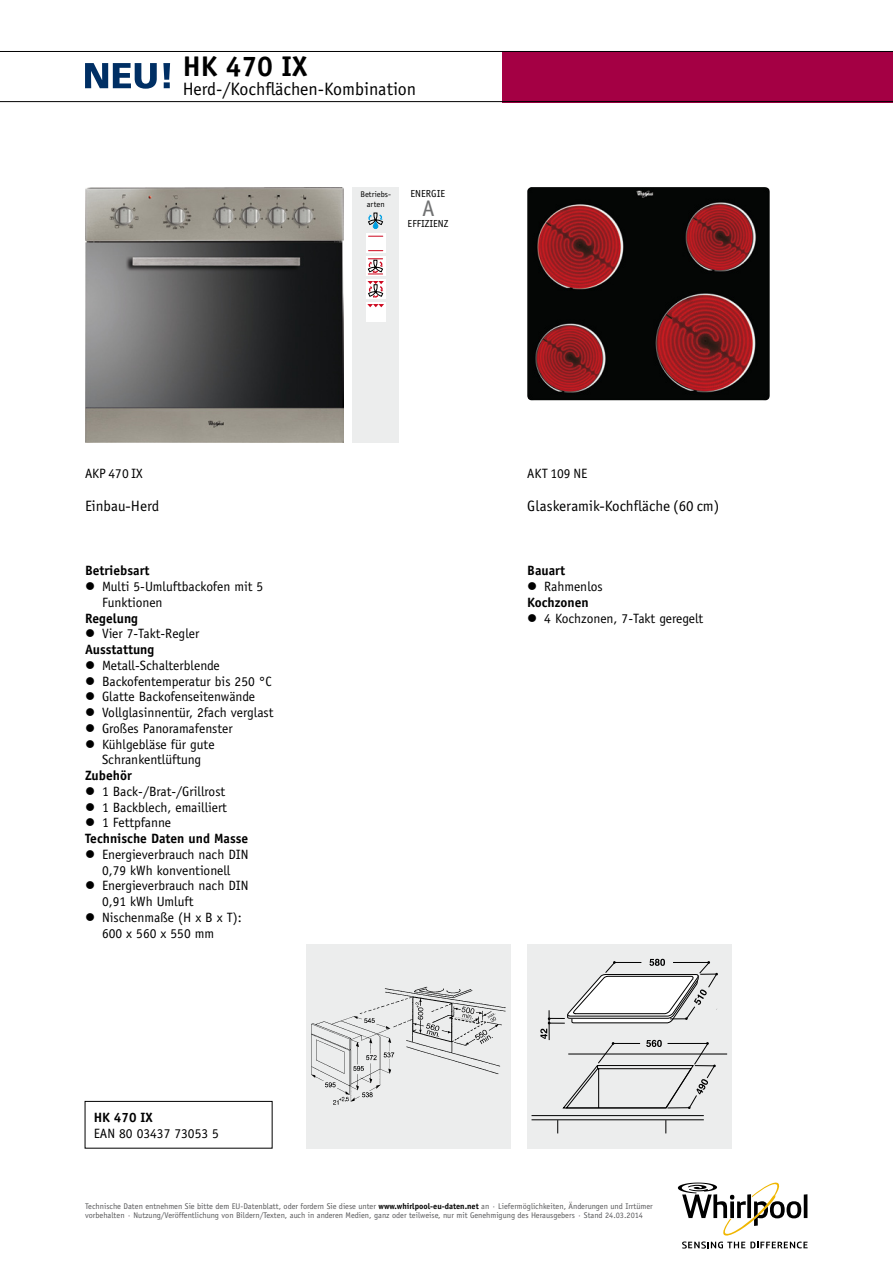
<style>
.page{position:relative;width:893px;height:1263px;background:#fff}
.page>*{position:absolute;margin:0;border:0;box-sizing:border-box;transform-origin:0 0}
.t1{font:700 28.5px "Officina Sans Std";color:#000}
.t2{font:22.65px "Officina Sans";color:#707172}
.t3{font:18px "Officina Sans Std";color:#000}
.t4{font:15px "Officina Sans ITC Pro";color:#000}
.t5{font:13.5px/15.8px "Officina Sans Std";color:#000}
.t6{font:700 13.5px "Officina Sans Std";color:#000}
.t7{font:13.5px "Officina Sans ITC Pro";color:#000}
.t8{font:10.2px "Officina Sans";color:#000}
.t9{font:8.25px/9px "Officina Sans Std";color:#58585a}
.t10{font:8.25px/9.9px "Officina Sans ITC Pro";color:#000;text-align:center}
.s1{font-weight:700;color:#000}
</style>
<div class="page">
<svg style="left:0;top:51px;width:893px;height:51px"></svg>
<svg style="left:85px;top:63px;width:72px;height:26px"></svg>
<svg style="left:163px;top:63px;width:7px;height:25px"></svg>
<img style="left:85px;top:187px;width:259px;height:255px">
<div style="left:306px;top:944px;width:204px;height:204px;background:#eceded"></div>
<img style="left:311px;top:986px;width:195px;height:119px">
<div style="left:352px;top:187px;width:47px;height:255px;background:#eceded"></div>
<svg style="left:368px;top:213px;width:15px;height:16px"></svg>
<div style="left:366px;top:234px;width:19px;height:19px;background:#fff"></div>
<svg style="left:369px;top:250px;width:14px;height:1px"></svg>
<svg style="left:369px;top:236px;width:14px;height:1px"></svg>
<svg style="left:366px;top:257px;width:19px;height:19px"></svg>
<svg style="left:368px;top:258px;width:15px;height:16px"></svg>
<div style="left:366px;top:280px;width:19px;height:19px;background:#fff"></div>
<svg style="left:367px;top:281px;width:17px;height:17px"></svg>
<div style="left:366px;top:303px;width:19px;height:19px;background:#fff"></div>
<svg style="left:367px;top:304px;width:17px;height:3px"></svg>
<img style="left:527px;top:187px;width:243px;height:213px">
<div style="left:527px;top:944px;width:204px;height:204px;background:#eceded"></div>
<svg style="left:531px;top:959px;width:196px;height:174px"></svg>
<div style="left:85px;top:1101px;width:187px;height:47px;border:1px solid #000"></div>
<svg style="left:678px;top:1182px;width:129px;height:66px"></svg>
<h1 class="t1" style="left:183px;top:48px;width:126px">HK 470 IX</h1>
<h3 class="t3" style="left:183px;top:79px;width:235px">Herd-/Kochflächen-Kombination</h3>
<p class="t10" style="left:360px;top:190px;width:32px">Betriebs&shy;arten</p>
<p class="t8" style="left:411px;top:187px;width:36px">ENERGIE</p>
<h2 class="t2" style="left:422px;top:195px;width:14px">A</h2>
<p class="t8" style="left:408px;top:218px;width:42px">EFFIZIENZ</p>
<p class="t7" style="left:85px;top:465px;width:59px">AKP 470 IX</p>
<p class="t4" style="left:85px;top:497px;width:76px">Einbau-Herd</p>
<p class="t6" style="left:85px;top:562px;width:66px">Betriebsart</p>
<p class="t5" style="left:102px;top:579px;width:163px">Multi 5-Umluftbackofen mit 5<br>Funktionen</p>
<p class="t6" style="left:85px;top:610px;width:55px">Regelung</p>
<p class="t5" style="left:102px;top:626px;width:99px">Vier 7-Takt-Regler</p>
<p class="t6" style="left:85px;top:641px;width:71px">Ausstattung</p>
<p class="t5" style="left:102px;top:657px;width:173px">Metall-Schalterblende<br>Backofentemperatur bis 250 °C<br>Glatte Backofenseitenwände<br>Vollglasinnentür, 2fach verglast<br>Großes Panoramafenster<br>Kühlgebläse für gute<br>Schrankentlüftung</p>
<p class="t6" style="left:85px;top:767px;width:48px">Zubehör</p>
<p class="t5" style="left:102px;top:783px;width:127px">1 Back-/Brat-/Grillrost<br>1 Backblech, emailliert<br>1 Fettpfanne</p>
<p class="t6" style="left:85px;top:830px;width:165px">Technische Daten und Masse</p>
<p class="t5" style="left:102px;top:846px;width:148px">Energieverbrauch nach DIN<br>0,79 kWh konventionell<br>Energieverbrauch nach DIN<br>0,91 kWh Umluft<br>Nischenmaße (H x B x T):<br>600 x 560 x 550 mm</p>
<p class="t6" style="left:94px;top:1109px;width:60px">HK 470 IX</p>
<p class="t5" style="left:94px;top:1125px;width:127px">EAN 80 03437 73053 5</p>
<p class="t7" style="left:527px;top:465px;width:62px">AKT 109 NE</p>
<p class="t4" style="left:527px;top:497px;width:194px">Glaskeramik-Kochfläche (60 cm)</p>
<p class="t6" style="left:527px;top:562px;width:39px">Bauart</p>
<p class="t5" style="left:544px;top:579px;width:60px">Rahmenlos</p>
<p class="t6" style="left:527px;top:594px;width:63px">Kochzonen</p>
<p class="t5" style="left:544px;top:610px;width:161px">4 Kochzonen, 7-Takt geregelt</p>
<p class="t9" style="left:85px;top:1202px;width:569px">Technische Daten entnehmen Sie bitte dem EU-Datenblatt, oder fordern Sie diese unter <span class="s1">www.whirlpool-eu-daten.net</span> an · Liefermöglichkeiten, Änderungen und Irrtümer vorbehalten · Nutzung/Veröffentlichung von Bildern/Texten, auch in anderen Medien, ganz oder teilweise, nur mit Genehmigung des Herausgebers · Stand 24.03.2014</p>
</div>
